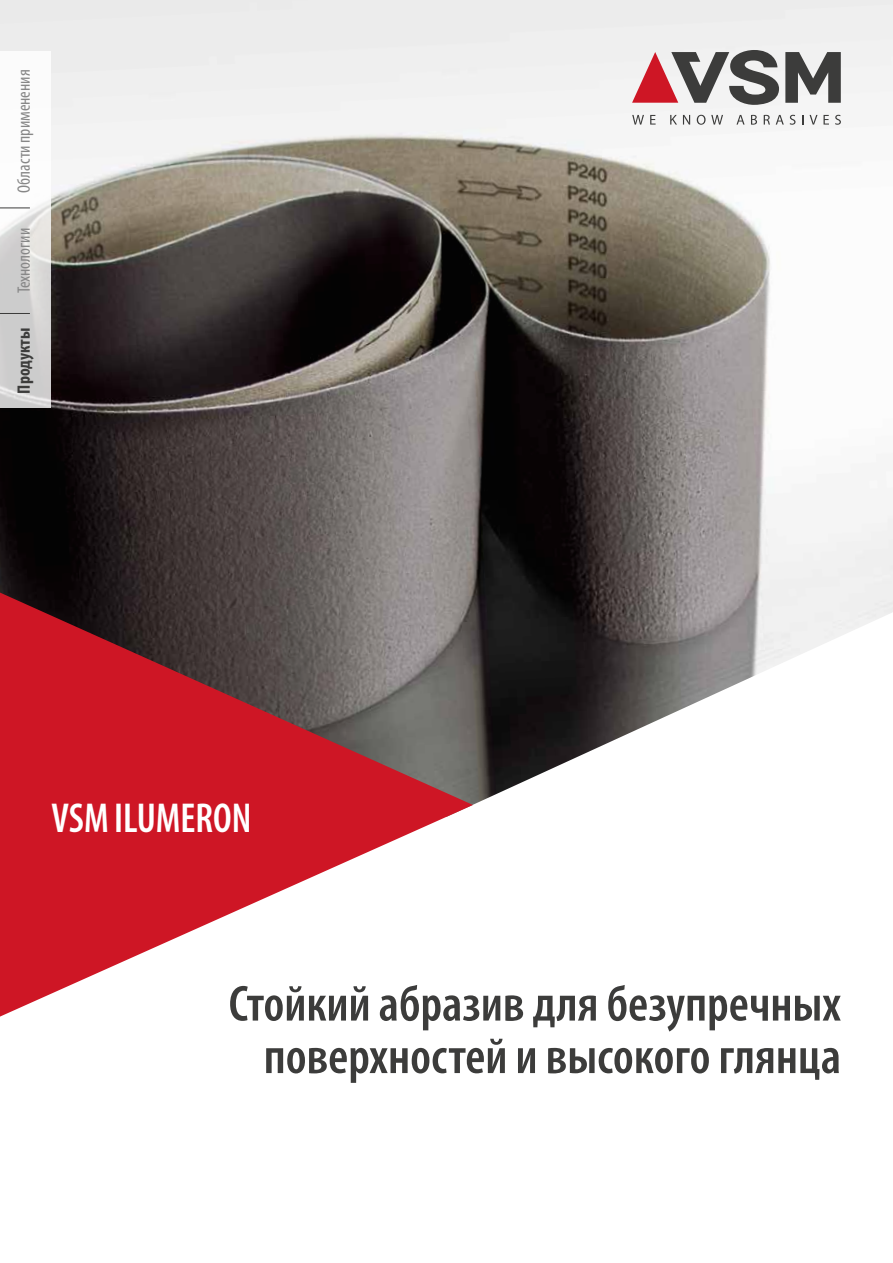
<style>
.page{position:relative;width:893px;height:1263px;background:#fff}
.page>*{position:absolute;margin:0;border:0;box-sizing:border-box;transform-origin:0 0}
.t1{font:600 condensed 51px/52.5px "Myriad Pro";color:#3c3c3b;text-align:right}
.t2{font:600 condensed 42px "Myriad Pro";color:#fff;scale:.95 1}
.t3{font:condensed 18px "Myriad Pro";color:#878787}
.t4{font:700 condensed 18px "Myriad Pro";color:#3c3c3b}
</style>
<div class="page">
<img style="left:0;top:0;width:893px;height:805px">
<svg style="left:0;top:593px;width:473px;height:423px;fill:#ce1625"></svg>
<svg style="left:632px;top:50px;width:147px;height:55px"></svg>
<svg style="left:785px;top:52px;width:56px;height:51px"></svg>
<svg style="left:632px;top:115px;width:12px;height:10px"></svg>
<svg style="left:650px;top:115px;width:6px;height:10px"></svg>
<svg style="left:670px;top:115px;width:7px;height:10px"></svg>
<svg style="left:683px;top:115px;width:7px;height:10px"></svg>
<svg style="left:697px;top:115px;width:26px;height:10px"></svg>
<svg style="left:736px;top:115px;width:9px;height:10px"></svg>
<svg style="left:751px;top:115px;width:6px;height:10px"></svg>
<svg style="left:764px;top:115px;width:6px;height:10px"></svg>
<svg style="left:776px;top:115px;width:8px;height:10px"></svg>
<svg style="left:790px;top:115px;width:5px;height:10px"></svg>
<svg style="left:809px;top:115px;width:8px;height:10px"></svg>
<svg style="left:823px;top:115px;width:6px;height:10px"></svg>
<svg style="left:835px;top:115px;width:6px;height:10px"></svg>
<svg style="left:0;top:51px;width:51px;height:356px"></svg>
<hr style="left:0;top:207px;width:30px;height:1px;background:#3c3c3b">
<hr style="left:0;top:313px;width:30px;height:1px;background:#3c3c3b">
<p class="t3" style="left:13px;top:193px;width:125px;rotate:-90deg">Области применения</p>
<p class="t3" style="left:13px;top:293px;width:67px;rotate:-90deg">Технологии</p>
<p class="t4" style="left:13px;top:394px;width:67px;rotate:-90deg">Продукты</p>
<p class="t2" style="left:51px;top:792px;width:212px">VSM ILUMERON</p>
<p class="t1" style="left:229px;top:976px;width:614px">Стойкий абразив для безупречных поверхностей и высокого глянца</p>
</div>
